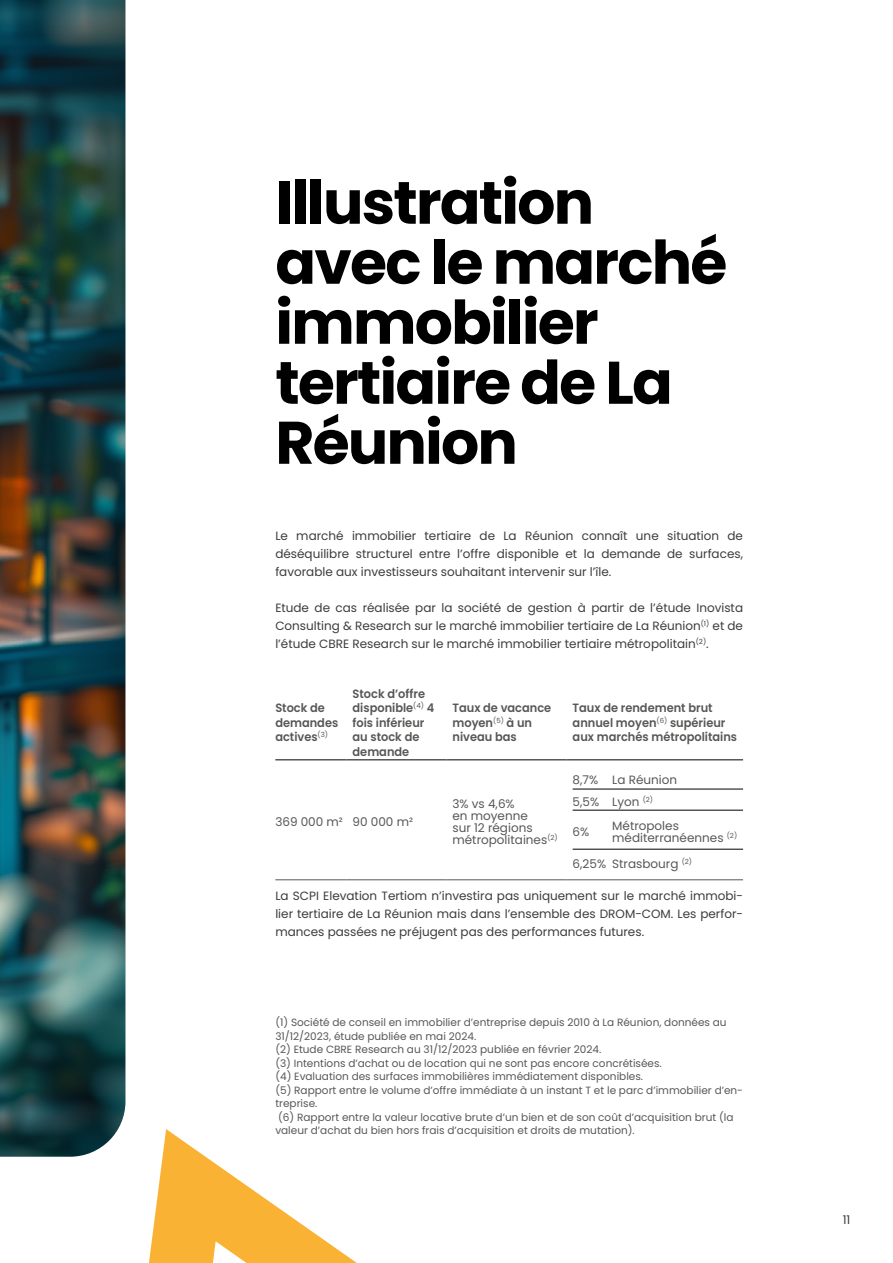
<style>
.page{position:relative;width:893px;height:1263px;background:#fff}
.page>*{position:absolute;margin:0;border:0;box-sizing:border-box;transform-origin:0 0}
.t1{font:700 60px/60px "Poppins";letter-spacing:-.03em;color:#000}
.t2{font:12px/18px "Poppins";color:#3c3c3b;text-align:justify}
.t3{font:600 12px/14.4px "Poppins";color:#575756;scale:.95 1}
.t4{font:12px/12px "Poppins";color:#575756}
.t5{font:10.5px/13.5px "Poppins";color:#575756}
</style>
<div class="page">
<svg style="left:149px;top:1129px;width:208px;height:134px"></svg>
<img style="left:0;top:0;width:125px;height:1157px">
<hr style="left:275px;top:759px;width:72px;height:1px;background:#575756">
<hr style="left:347px;top:759px;width:99px;height:1px;background:#575756">
<hr style="left:446px;top:759px;width:121px;height:1px;background:#575756">
<hr style="left:567px;top:759px;width:176px;height:1px;background:#575756">
<hr style="left:275px;top:879px;width:72px;height:1px;background:#575756">
<hr style="left:347px;top:879px;width:99px;height:1px;background:#575756">
<hr style="left:446px;top:879px;width:121px;height:1px;background:#575756">
<hr style="left:567px;top:879px;width:176px;height:1px;background:#575756">
<hr style="left:573px;top:789px;width:35px;height:1px;background:#000">
<hr style="left:608px;top:789px;width:135px;height:1px;background:#000">
<hr style="left:573px;top:810px;width:35px;height:1px;background:#000">
<hr style="left:608px;top:810px;width:135px;height:1px;background:#000">
<hr style="left:573px;top:849px;width:35px;height:1px;background:#000">
<hr style="left:608px;top:849px;width:135px;height:1px;background:#000">
<h1 class="t1" style="left:275px;top:173px;width:453px">Illustration avec le marché immobilier tertiaire de La<br>Réunion</h1>
<p class="t2" style="left:275px;top:527px;width:469px">Le marché immobilier tertiaire de La Réunion connaît une situation de déséquilibre structurel entre l’offre disponible et la demande de surfaces, favorable aux investisseurs souhaitant intervenir sur l’île.</p>
<p class="t2" style="left:275px;top:599px;width:469px">Etude de cas réalisée par la société de gestion à partir de l’étude Inovista Consulting &amp; Research sur le marché immobilier tertiaire de La Réunion<sup>(1)</sup> et de l’étude CBRE Research sur le marché immobilier tertiaire métropolitain<sup>(2)</sup>.</p>
<p class="t3" style="left:275px;top:701px;width:68px">Stock de demandes actives<sup>(3)</sup></p>
<p class="t3" style="left:353px;top:686px;width:88px">Stock d’offre disponible<sup>(4)</sup> 4 fois inférieur au stock de demande</p>
<p class="t4" style="left:275px;top:816px;width:139px">369 000 m² 90 000 m²</p>
<p class="t3" style="left:452px;top:701px;width:105px">Taux de vacance moyen<sup>(5)</sup> à un niveau bas</p>
<p class="t3" style="left:573px;top:701px;width:175px">Taux de rendement brut annuel moyen<sup>(6)</sup> supérieur aux marchés métropolitains</p>
<p class="t4" style="left:452px;top:798px;width:107px">3% vs 4,6%<br>en moyenne<br>sur 12 régions métropolitaines<sup>(2)</sup></p>
<p class="t4" style="left:573px;top:768px;width:106px;line-height:22.2px">8,7% La Réunion<br>5,5% Lyon <sup>(2)</sup></p>
<p class="t4" style="left:573px;top:826px;width:18px">6%</p>
<p class="t4" style="left:612px;top:820px;width:126px">Métropoles méditerranéennes <sup>(2)</sup></p>
<p class="t4" style="left:573px;top:858px;width:121px">6,25% Strasbourg <sup>(2)</sup></p>
<p class="t2" style="left:275px;top:887px;width:469px">La SCPI Elevation Tertiom n’investira pas uniquement sur le marché immobi&shy;lier tertiaire de La Réunion mais dans l’ensemble des DROM-COM. Les perfor&shy;mances passées ne préjugent pas des performances futures.</p>
<p class="t5" style="left:275px;top:1016px;width:469px">(1) Société de conseil en immobilier d’entreprise depuis 2010 à La Réunion, données au 31/12/2023, étude publiée en mai 2024.<br>(2) Etude CBRE Research au 31/12/2023 publiée en février 2024.<br>(3) Intentions d’achat ou de location qui ne sont pas encore concrétisées.<br>(4) Evaluation des surfaces immobilières immédiatement disponibles.<br>(5) Rapport entre le volume d’offre immédiate à un instant T et le parc d’immobilier d’en&shy;treprise.<br>(6) Rapport entre la valeur locative brute d’un bien et de son coût d’acquisition brut (la valeur d’achat du bien hors frais d’acquisition et droits de mutation).</p>
<p class="t2" style="left:843px;top:1211px;width:9px">11</p>
</div>
